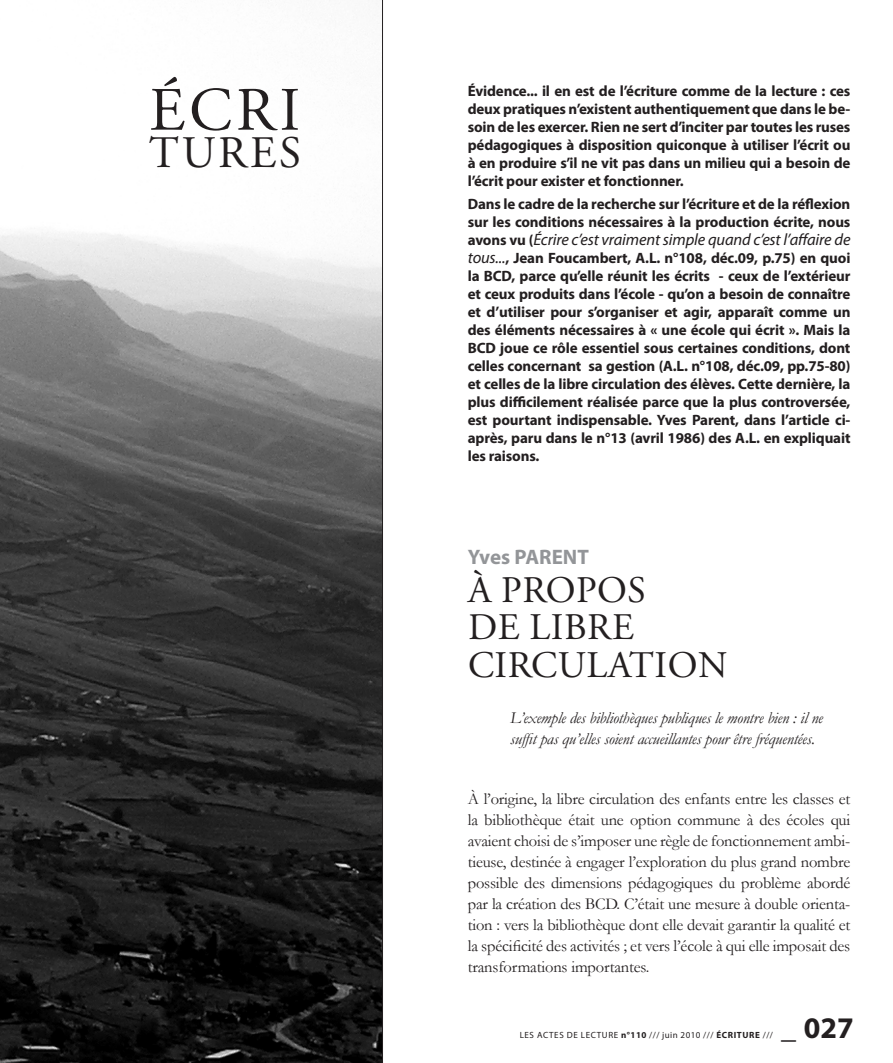
<style>
.page{position:relative;width:893px;height:1063px;background:#fff}
.page>*{position:absolute;margin:0;border:0;box-sizing:border-box;transform-origin:0 0}
.t1{font:61.5px "Adobe Garamond Pro";color:#231f20}
.t2{font:45px "Adobe Garamond Pro";letter-spacing:.065em;color:#231f20}
.t3{font:37.5px/37.5px "Adobe Garamond Pro";letter-spacing:.015em;color:#231f20}
.t4{font:700 30px "Myriad Pro";color:#231f20}
.t5{font:700 21px "Myriad Pro";color:#939598}
.t6{font:16.5px/21px "Garamond";letter-spacing:-.01em;color:#231f20;text-align:justify}
.t7{font:italic 16.5px/21px "Garamond";letter-spacing:-.01em;color:#231f20}
.t8{font:italic 16.5px "Myriad Pro";letter-spacing:-.01em;color:#231f20}
.t9{font:700 15px/18px "Myriad Pro";letter-spacing:-.01em;color:#231f20;text-align:justify}
.t10{font:9px "Myriad Pro";letter-spacing:.07em;color:#231f20}
.t11{font:700 9px "Myriad Pro";color:#231f20}
.s1{font-weight:700;font-style:normal;font-size:15px}
.s2{font-weight:400;font-style:italic;font-size:16.5px}
.s3{font-weight:700}
.s4{font-weight:400}
</style>
<div class="page">
<svg style="left:0;top:0;width:383px;height:1063px"></svg>
<p class="t1" style="left:149px;top:73px;width:152px">ÉCRI</p>
<p class="t2" style="left:149px;top:126px;width:154px">TURES</p>
<p class="t9" style="left:468px;top:82px;width:384px">Évidence... il en est de l’écriture comme de la lecture : ces deux pratiques n’existent authentiquement que dans le be&shy;soin de les exercer. Rien ne sert d’inciter par toutes les ruses pédagogiques à disposition quiconque à utiliser l’écrit ou à en produire s’il ne vit pas dans un milieu qui a besoin de l’écrit pour exister et fonctionner.</p>
<p class="t9" style="left:468px;top:194px;width:384px">Dans le cadre de la recherche sur l’écriture et de la réflexion sur les conditions nécessaires à la production écrite, nous</p>
<p class="t8" style="left:468px;top:229px;width:384px"><span class="s1">avons vu (</span>Écrire c’est vraiment simple quand c’est l’affaire de</p>
<p class="t9" style="left:468px;top:248px;width:384px"><span class="s2">tous...</span>, Jean Foucambert, A.L. n°108, déc.09, p.75) en quoi la BCD, parce qu’elle réunit les écrits - ceux de l’extérieur et ceux produits dans l’école - qu’on a besoin de connaître et d’utiliser pour s’organiser et agir, apparaît comme un des éléments nécessaires à « une école qui écrit ». Mais la BCD joue ce rôle essentiel sous certaines conditions, dont celles concernant sa gestion (A.L. n°108, déc.09, pp.75-80) et celles de la libre circulation des élèves. Cette dernière, la plus difficilement réalisée parce que la plus controversée, est pourtant indispensable. Yves Parent, dans l’article ci&shy;après, paru dans le n°13 (avril 1986) des A.L. en expliquait les raisons.</p>
<p class="t5" style="left:468px;top:543px;width:123px">Yves PARENT</p>
<p class="t3" style="left:468px;top:572px;width:261px">À PROPOS<br>DE LIBRE<br>CIRCULATION</p>
<p class="t7" style="left:510px;top:707px;width:314px">L’exemple des bibliothèques publiques le montre bien : il ne suffit pas qu’elles soient accueillantes pour être fréquentées.</p>
<p class="t6" style="left:468px;top:788px;width:384px">À l’origine, la libre circulation des enfants entre les classes et la bibliothèque était une option commune à des écoles qui avaient choisi de s’imposer une règle de fonctionnement ambi&shy;tieuse, destinée à engager l’exploration du plus grand nombre possible des dimensions pédagogiques du problème abordé par la création des BCD. C’était une mesure à double orienta&shy;tion : vers la bibliothèque dont elle devait garantir la qualité et la spécificité des activités ; et vers l’école à qui elle imposait des transformations importantes.</p>
<p class="t10" style="left:520px;top:1029px;width:203px">LES ACTES DE LECTURE <span class="s3">n°110</span> /// JUIN 2010 /// <span class="s3">écr</span></p>
<p class="t11" style="left:734px;top:1029px;width:41px">iture <span class="s4">///</span></p>
<p class="t4" style="left:781px;top:1008px;width:74px">_ 027</p>
</div>
